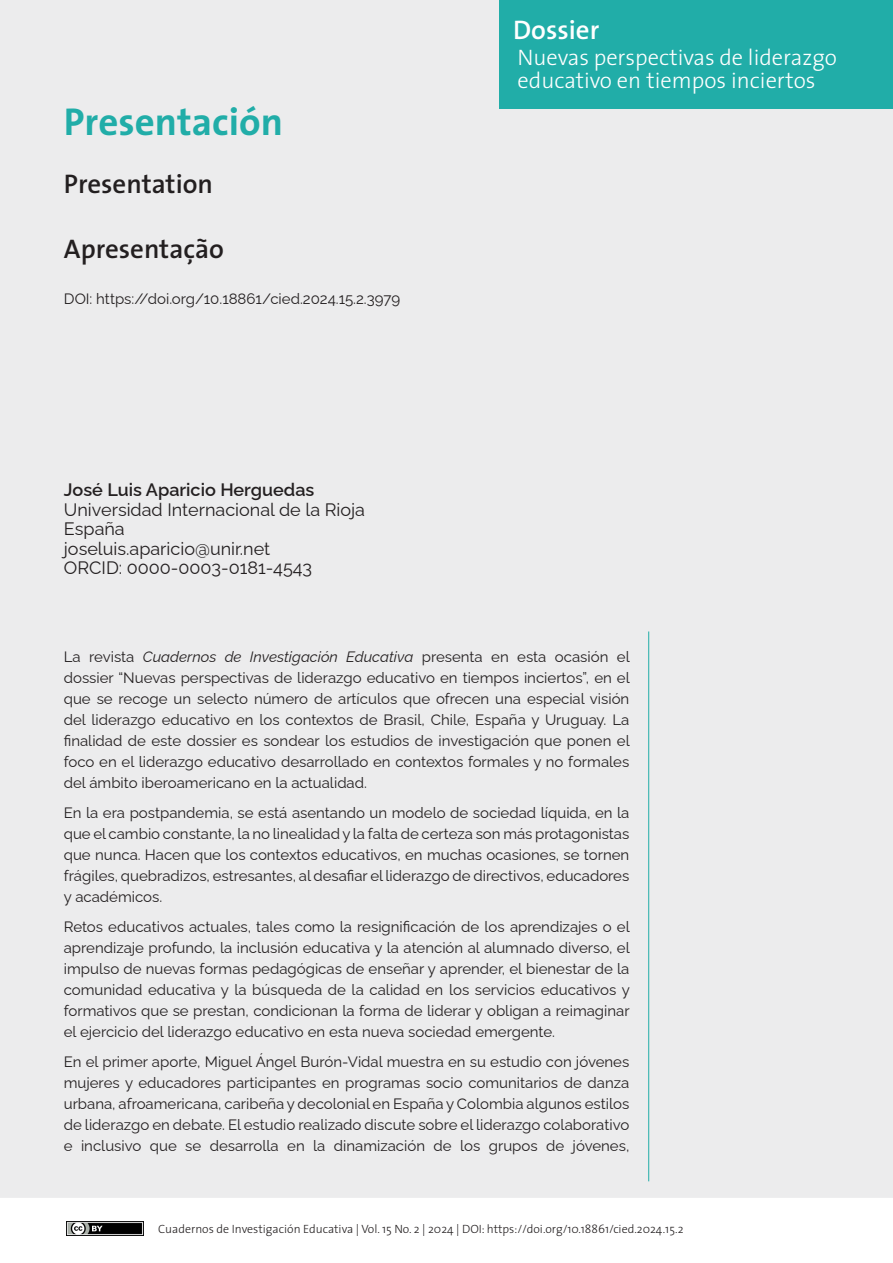
<style>
.page{position:relative;width:893px;height:1263px;background:#fff}
.page>*{position:absolute;margin:0;border:0;box-sizing:border-box;transform-origin:0 0}
.Título-ingl_port{font:700 39px "The Sans";color:#21ada8}
.Título-ingl_port-2{font:600 27px "The Sans";color:#231f20}
.Subtítulo_2{font:600 27px "The Sans";color:#fff}
.Subtítulo_2-2{font:300 22.5px/22.5px "The Sans";color:#fff}
.t1{font:18px/19.5px "Raleway";color:#231f20}
.Título-ingl_port-3{font:15px/21px "Raleway";color:#231f20;text-align:justify}
.t2{font:300 12px "The Sans";color:#231f20}
.s1{font-weight:600}
.s2{font-style:italic}
</style>
<div class="page">
<div style="left:0;top:0;width:893px;height:1198px;background:#ececed"></div>
<img style="left:66px;top:1221px;width:77px;height:14px">
<hr style="left:648px;top:631px;width:1px;height:550px;background:#21ada8">
<div style="left:499px;top:0;width:394px;height:108px;background:#21ada8"></div>
<p class="Subtítulo_2" style="left:513px;top:8px;width:88px">Dossier</p>
<p class="Título-ingl_port" style="left:64px;top:89px;width:221px">Presentación</p>
<p class="Título-ingl_port-2" style="left:64px;top:161px;width:151px">Presentation</p>
<p class="Título-ingl_port-2" style="left:64px;top:226px;width:162px">Apresentação</p>
<p class="Título-ingl_port-3" style="left:64px;top:287px;width:338px">DOI: https://doi.org/10.18861/cied.2024.15.2.3979</p>
<p class="t1" style="left:64px;top:478px;width:302px"><span class="s1">José Luis Aparicio Herguedas<br></span>Universidad Internacional de la Rioja<br>España<br>joseluis.aparicio@unir.net<br>ORCID: 0000-0003-0181-4543</p>
<p class="Subtítulo_2-2" style="left:518px;top:46px;width:321px">Nuevas perspectivas de liderazgo educativo en tiempos inciertos</p>
<p class="Título-ingl_port-3" style="left:64px;top:645px;width:567px">La revista <span class="s2">Cuadernos de Investigación Educativa</span> presenta en esta ocasión el dossier “Nuevas perspectivas de liderazgo educativo en tiempos inciertos”, en el que se recoge un selecto número de artículos que ofrecen una especial visión del liderazgo educativo en los contextos de Brasil, Chile, España y Uruguay. La finalidad de este dossier es sondear los estudios de investigación que ponen el foco en el liderazgo educativo desarrollado en contextos formales y no formales del ámbito iberoamericano en la actualidad.</p>
<p class="Título-ingl_port-3" style="left:64px;top:801px;width:567px">En la era postpandemia, se está asentando un modelo de sociedad líquida, en la que el cambio constante, la no linealidad y la falta de certeza son más protagonistas que nunca. Hacen que los contextos educativos, en muchas ocasiones, se tornen frágiles, quebradizos, estresantes, al desafiar el liderazgo de directivos, educadores y académicos.</p>
<p class="Título-ingl_port-3" style="left:64px;top:915px;width:567px">Retos educativos actuales, tales como la resignificación de los aprendizajes o el aprendizaje profundo, la inclusión educativa y la atención al alumnado diverso, el impulso de nuevas formas pedagógicas de enseñar y aprender, el bienestar de la comunidad educativa y la búsqueda de la calidad en los servicios educativos y formativos que se prestan, condicionan la forma de liderar y obligan a reimaginar el ejercicio del liderazgo educativo en esta nueva sociedad emergente.</p>
<p class="Título-ingl_port-3" style="left:64px;top:1050px;width:567px">En el primer aporte, Miguel Ángel Burón-Vidal muestra en su estudio con jóvenes mujeres y educadores participantes en programas socio comunitarios de danza urbana, afroamericana, caribeña y decolonial en España y Colombia algunos estilos de liderazgo en debate. El estudio realizado discute sobre el liderazgo colaborativo e inclusivo que se desarrolla en la dinamización de los grupos de jóvenes,</p>
<p class="t2" style="left:158px;top:1218px;width:527px">Cuadernos de Investigación Educativa | Vol. 15 No. 2 | 2024 | DOI: https://doi.org/10.18861/cied.2024.15.2</p>
</div>
